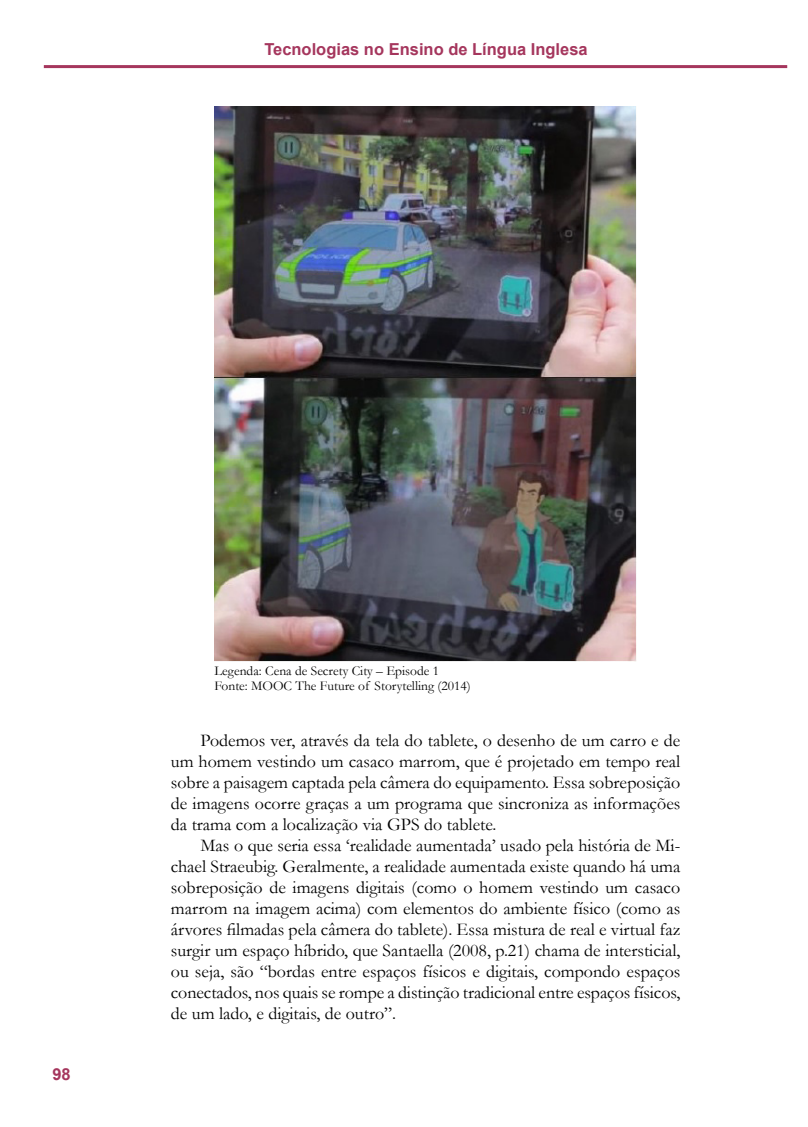
<style>
.page{position:relative;width:808px;height:1127px;background:#fff}
.page>*{position:absolute;margin:0;border:0;box-sizing:border-box;transform-origin:0 0}
.A_-_Texto{font:18px/21px "Garamond";color:#000;text-align:justify}
.t1{font:700 16.5px "Arial";color:#a5365d}
.A_-_Legenda{font:13.5px "Garamond";color:#000}
</style>
<div class="page">
<hr style="left:44px;top:65px;width:743px;height:3px;background:#a5365d">
<img style="left:214px;top:106px;width:422px;height:555px">
<p class="t1" style="left:264px;top:38px;width:325px">Tecnologias no Ensino de Língua Inglesa</p>
<p class="t1" style="left:52px;top:1063px;width:20px">98</p>
<p class="A_-_Legenda" style="left:214px;top:662px;width:226px">Legenda: Cena de Secrety City – Episode 1</p>
<p class="A_-_Legenda" style="left:214px;top:677px;width:258px">Fonte: MOOC The Future of Storytelling (2014)</p>
<p class="A_-_Texto" style="left:171px;top:729px;width:511px;text-indent:30px">Podemos ver, através da tela do tablete, o desenho de um carro e de um homem vestindo um casaco marrom, que é projetado em tempo real sobre a paisagem captada pela câmera do equipamento. Essa sobreposição de imagens ocorre graças a um programa que sincroniza as informações da trama com a localização via GPS do tablete.</p>
<p class="A_-_Texto" style="left:171px;top:834px;width:511px;text-indent:30px">Mas o que seria essa ‘realidade aumentada’ usado pela história de Mi&shy;chael Straeubig. Geralmente, a realidade aumentada existe quando há uma sobreposição de imagens digitais (como o homem vestindo um casaco marrom na imagem acima) com elementos do ambiente físico (como as árvores filmadas pela câmera do tablete). Essa mistura de real e virtual faz surgir um espaço híbrido, que Santaella (2008, p.21) chama de intersticial, ou seja, são “bordas entre espaços físicos e digitais, compondo espaços conectados, nos quais se rompe a distinção tradicional entre espaços físicos, de um lado, e digitais, de outro”.</p>
</div>
